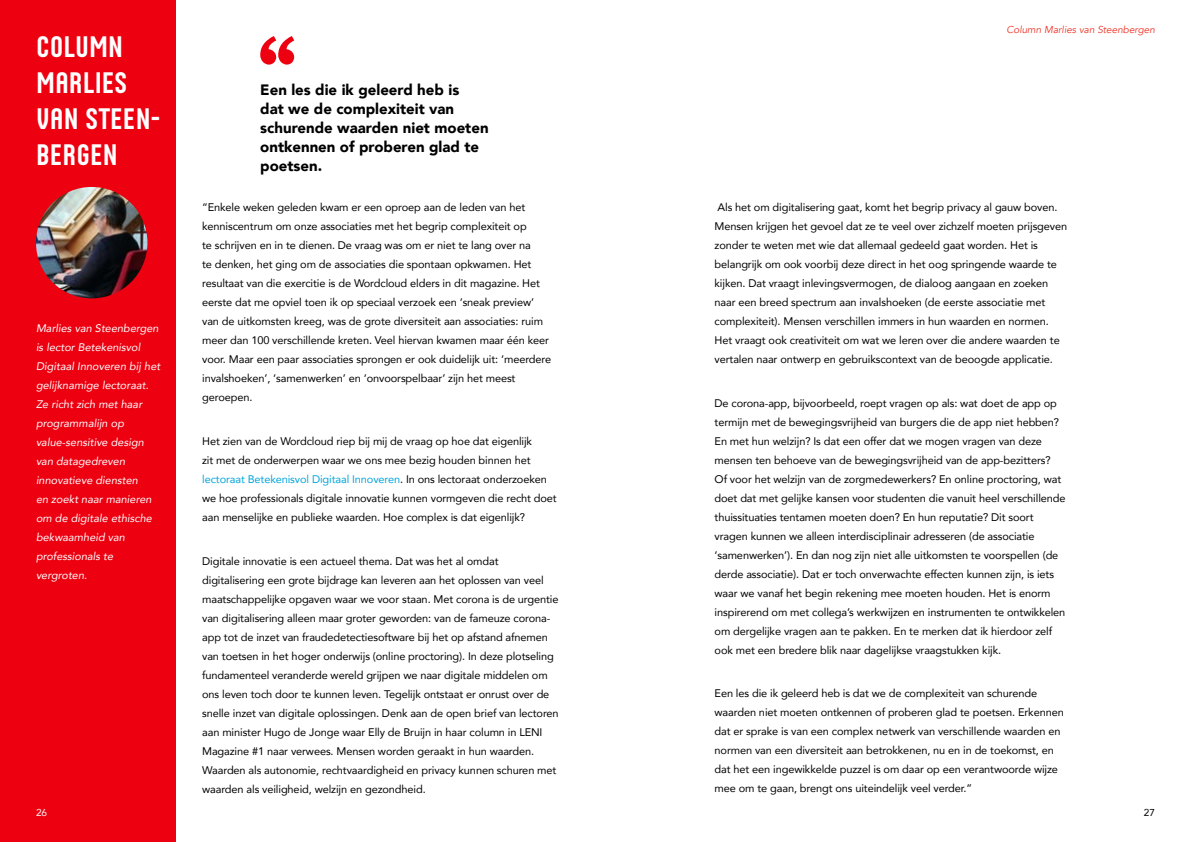
<style>
.page{position:relative;width:1191px;height:842px;background:#fff}
.page>*{position:absolute;margin:0;border:0;box-sizing:border-box;transform-origin:0 0}
.t1{font:30px/36px "Husans";color:#fff}
.t2{font:900 15px/19px "Avenir";color:#000}
.t3{font:11px/19px "Avenir";letter-spacing:-.01em;color:#000}
.t4{font:italic 11px/19px "Avenir";color:#fff}
.t5{font:italic 10px "Avenir";color:#ee3124}
.t6{font:10px "Avenir";color:#000}
.t7{font:10px "Avenir";color:#fff}
.s1{color:#00a5da}
</style>
<div class="page">
<div style="left:0;top:0;width:176px;height:842px;background:#ed0010"></div>
<svg style="left:260px;top:36px;width:34px;height:29px"></svg>
<img style="left:36px;top:187px;width:111px;height:111px;border-radius:56px">
<h1 class="t1" style="left:36px;top:28px;width:126px">COLUMN<br>MARLIES<br>VAN STEEN-<br>BERGEN</h1>
<p class="t4" style="left:36px;top:319px;width:126px">Marlies van Steenbergen is lector Betekenisvol<br>Digitaal Innoveren bij het gelijknamige lectoraat.<br>Ze richt zich met haar programmalijn op value-sensitive design van datagedreven innovatieve diensten<br>en zoekt naar manieren om de digitale ethische bekwaamheid van professionals te vergroten.</p>
<p class="t7" style="left:36px;top:804px;width:13px">26</p>
<h2 class="t2" style="left:260px;top:80px;width:230px">Een les die ik geleerd heb is<br>dat we de complexiteit van schurende waarden niet moeten ontkennen of proberen glad te poetsen.</h2>
<p class="t3" style="left:202px;top:198px;width:350px">“Enkele weken geleden kwam er een oproep aan de leden van het kenniscentrum om onze associaties met het begrip complexiteit op<br>te schrijven en in te dienen. De vraag was om er niet te lang over na<br>te denken, het ging om de associaties die spontaan opkwamen. Het resultaat van die exercitie is de Wordcloud elders in dit magazine. Het eerste dat me opviel toen ik op speciaal verzoek een ‘sneak preview’ van de uitkomsten kreeg, was de grote diversiteit aan associaties: ruim meer dan 100 verschillende kreten. Veel hiervan kwamen maar één keer voor. Maar een paar associaties sprongen er ook duidelijk uit: ‘meerdere invalshoeken’, ‘samenwerken’ en ‘onvoorspelbaar’ zijn het meest geroepen.</p>
<p class="t3" style="left:202px;top:431px;width:356px">Het zien van de Wordcloud riep bij mij de vraag op hoe dat eigenlijk<br>zit met de onderwerpen waar we ons mee bezig houden binnen het <span class="s1">lectoraat Betekenisvol Digitaal Innoveren</span>. In ons lectoraat onderzoeken we hoe professionals digitale innovatie kunnen vormgeven die recht doet aan menselijke en publieke waarden. Hoe complex is dat eigenlijk?</p>
<p class="t3" style="left:202px;top:551px;width:358px">Digitale innovatie is een actueel thema. Dat was het al omdat digitalisering een grote bijdrage kan leveren aan het oplossen van veel maatschappelijke opgaven waar we voor staan. Met corona is de urgentie van digitalisering alleen maar groter geworden: van de fameuze corona&shy;app tot de inzet van fraudedetectiesoftware bij het op afstand afnemen van toetsen in het hoger onderwijs (online proctoring). In deze plotseling fundamenteel veranderde wereld grijpen we naar digitale middelen om ons leven toch door te kunnen leven. Tegelijk ontstaat er onrust over de snelle inzet van digitale oplossingen. Denk aan de open brief van lectoren aan minister Hugo de Jonge waar Elly de Bruijn in haar column in LENI Magazine #1 naar verwees. Mensen worden geraakt in hun waarden.<br>Waarden als autonomie, rechtvaardigheid en privacy kunnen schuren met waarden als veiligheid, welzijn en gezondheid.</p>
<p class="t5" style="left:1006px;top:24px;width:150px">Column Marlies van Steenbergen</p>
<p class="t3" style="left:714px;top:197px;width:354px">Als het om digitalisering gaat, komt het begrip privacy al gauw boven.<br>Mensen krijgen het gevoel dat ze te veel over zichzelf moeten prijsgeven zonder te weten met wie dat allemaal gedeeld gaat worden. Het is belangrijk om ook voorbij deze direct in het oog springende waarde te kijken. Dat vraagt inlevingsvermogen, de dialoog aangaan en zoeken naar een breed spectrum aan invalshoeken (de eerste associatie met complexiteit). Mensen verschillen immers in hun waarden en normen.<br>Het vraagt ook creativiteit om wat we leren over die andere waarden te vertalen naar ontwerp en gebruikscontext van de beoogde applicatie.</p>
<p class="t3" style="left:714px;top:393px;width:352px">De corona-app, bijvoorbeeld, roept vragen op als: wat doet de app op termijn met de bewegingsvrijheid van burgers die de app niet hebben?<br>En met hun welzijn? Is dat een offer dat we mogen vragen van deze mensen ten behoeve van de bewegingsvrijheid van de app-bezitters?<br>Of voor het welzijn van de zorgmedewerkers? En online proctoring, wat doet dat met gelijke kansen voor studenten die vanuit heel verschillende thuissituaties tentamen moeten doen? En hun reputatie? Dit soort vragen kunnen we alleen interdisciplinair adresseren (de associatie ‘samenwerken’). En dan nog zijn niet alle uitkomsten te voorspellen (de derde associatie). Dat er toch onverwachte effecten kunnen zijn, is iets waar we vanaf het begin rekening mee moeten houden. Het is enorm inspirerend om met collega’s werkwijzen en instrumenten te ontwikkelen om dergelijke vragen aan te pakken. En te merken dat ik hierdoor zelf ook met een bredere blik naar dagelijkse vraagstukken kijk.</p>
<p class="t3" style="left:714px;top:683px;width:351px">Een les die ik geleerd heb is dat we de complexiteit van schurende waarden niet moeten ontkennen of proberen glad te poetsen. Erkennen dat er sprake is van een complex netwerk van verschillende waarden en normen van een diversiteit aan betrokkenen, nu en in de toekomst, en dat het een ingewikkelde puzzel is om daar op een verantwoorde wijze mee om te gaan, brengt ons uiteindelijk veel verder.”</p>
<p class="t6" style="left:1143px;top:804px;width:13px">27</p>
</div>
